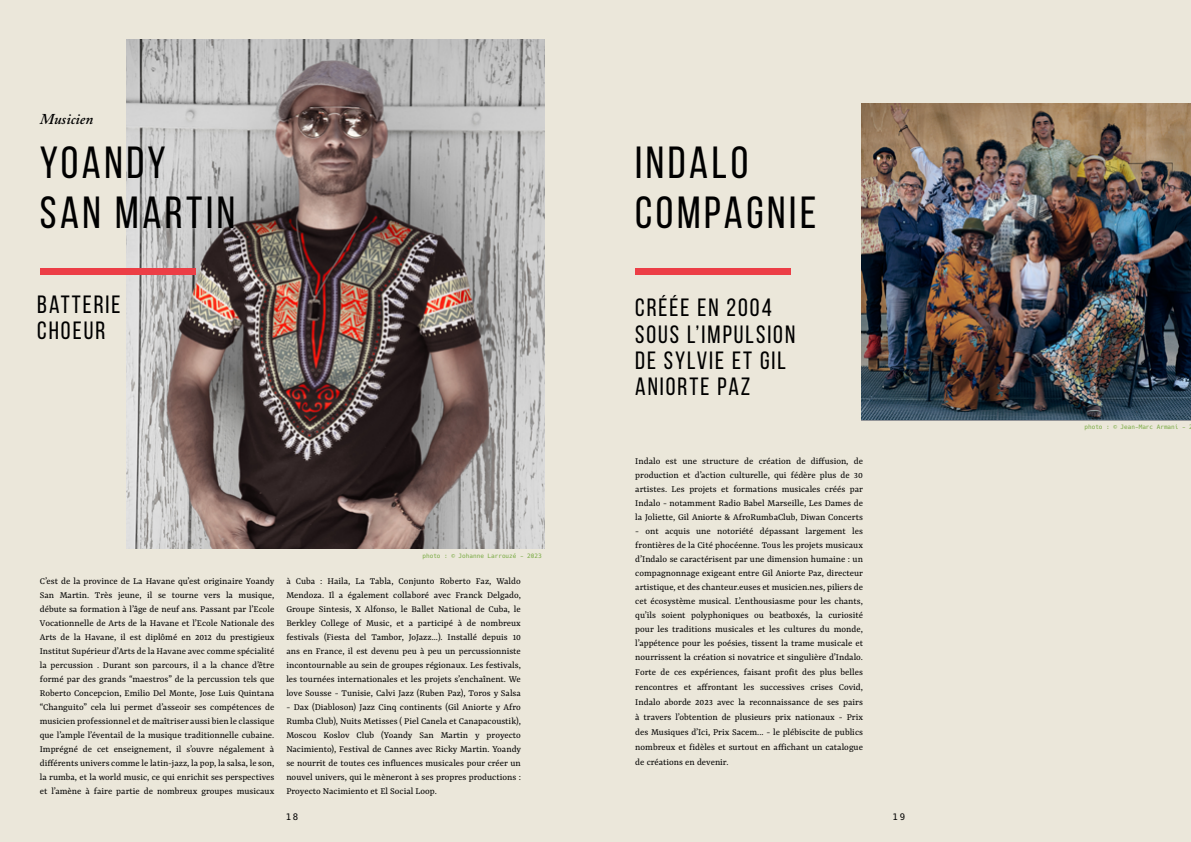
<style>
.page{position:relative;width:1191px;height:842px;background:#ebe7da}
.page>*{position:absolute;margin:0;border:0;box-sizing:border-box;transform-origin:0 0}
.t1{font:45px/50px "Bebas Neue";letter-spacing:.08em;color:#000}
.t2{font:25px/26px "Bebas Neue";letter-spacing:.08em;color:#000}
.t3{font:italic 600 15px "Adobe Caslon Pro";color:#000}
.t4{font:10px/14px "Yrsa";color:#000;text-align:justify}
.t5{font:9px "Hack";color:#000}
.t6{font:6px "Hack";color:#78aa42}
</style>
<div class="page">
<img style="left:127px;top:40px;width:417px;height:509px">
<div style="left:635px;top:268px;width:156px;height:7px;background:#ec3e46"></div>
<div style="left:40px;top:268px;width:156px;height:7px;background:#ec3e46"></div>
<img style="left:861px;top:103px;width:330px;height:316px">
<h3 class="t3" style="left:40px;top:110px;width:55px">Musicien</h3>
<h1 class="t1" style="left:40px;top:137px;width:197px">YOANDY<br>SAN MARTIN</h1>
<h2 class="t2" style="left:37px;top:291px;width:85px">BATTERIE<br>CHOEUR</h2>
<p class="t6" style="left:422px;top:552px;width:121px">photo : © Johanne Larrouzé - 2023</p>
<p class="t4" style="left:40px;top:575px;width:236px">C’est de la province de La Havane qu’est originaire Yoandy San Martin. Très jeune, il se tourne vers la musique, débute sa formation à l’âge de neuf ans. Passant par l’Ecole Vocationnelle de Arts de la Havane et l’Ecole Nationale des Arts de la Havane, il est diplômé en 2012 du prestigieux Institut Supérieur d’Arts de la Havane avec comme spécialité la percussion . Durant son parcours, il a la chance d’être formé par des grands “maestros” de la percussion tels que Roberto Concepcion, Emilio Del Monte, Jose Luis Quintana “Changuito” cela lui permet d’asseoir ses compétences de musicien professionnel et de maîtriser aussi bien le classique que l’ample l’éventail de la musique traditionnelle cubaine.<br>Imprégné de cet enseignement, il s’ouvre négalement à différents univers comme le latin-jazz, la pop, la salsa, le son, la rumba, et la world music, ce qui enrichit ses perspectives et l’amène à faire partie de nombreux groupes musicaux</p>
<p class="t4" style="left:286px;top:575px;width:236px">à Cuba : Haila, La Tabla, Conjunto Roberto Faz, Waldo Mendoza. Il a également collaboré avec Franck Delgado, Groupe Sintesis, X Alfonso, le Ballet National de Cuba, le Berkley College of Music, et a participé à de nombreux festivals (Fiesta del Tambor, JoJazz...). Installé depuis 10 ans en France, il est devenu peu à peu un percussionniste incontournable au sein de groupes régionaux. Les festivals, les tournées internationales et les projets s’enchaînent. We love Sousse - Tunisie, Calvi Jazz (Ruben Paz), Toros y Salsa</p>
<p class="t4" style="left:286px;top:701px;width:236px">- Dax (Diabloson) Jazz Cinq continents (Gil Aniorte y Afro Rumba Club), Nuits Metisses ( Piel Canela et Canapacoustik), Moscou Koslov Club (Yoandy San Martin y proyecto Nacimiento), Festival de Cannes avec Ricky Martin. Yoandy se nourrit de toutes ces influences musicales pour créer un nouvel univers, qui le mèneront à ses propres productions :<br>Proyecto Nacimiento et El Social Loop.</p>
<h1 class="t1" style="left:635px;top:137px;width:182px">INDALO<br>COMPAGNIE</h1>
<h2 class="t2" style="left:635px;top:295px;width:162px">CRÉÉE EN 2004<br>SOUS L’IMPULSION<br>DE SYLVIE ET GIL<br>ANIORTE PAZ</h2>
<p class="t4" style="left:635px;top:454px;width:229px">Indalo est une structure de création de diffusion, de production et d’action culturelle, qui fédère plus de 30 artistes. Les projets et formations musicales créés par Indalo - notamment Radio Babel Marseille, Les Dames de la Joliette, Gil Aniorte &amp; AfroRumbaClub, Diwan Concerts</p>
<p class="t4" style="left:635px;top:524px;width:229px">- ont acquis une notoriété dépassant largement les frontières de la Cité phocéenne. Tous les projets musicaux d’Indalo se caractérisent par une dimension humaine : un compagnonnage exigeant entre Gil Aniorte Paz, directeur artistique, et des chanteur.euses et musicien.nes, piliers de cet écosystème musical. L’enthousiasme pour les chants, qu’ils soient polyphoniques ou beatboxés, la curiosité pour les traditions musicales et les cultures du monde, l’appétence pour les poésies, tissent la trame musicale et nourrissent la création si novatrice et singulière d’Indalo.</p>
<p class="t4" style="left:635px;top:665px;width:229px;line-height:15px">Forte de ces expériences, faisant profit des plus belles rencontres et affrontant les successives crises Covid, Indalo aborde 2023 avec la reconnaissance de ses pairs à travers l’obtention de plusieurs prix nationaux - Prix des Musiques d’Ici, Prix Sacem... - le plébiscite de publics nombreux et fidèles et surtout en affichant un catalogue de créations en devenir.</p>
<p class="t5" style="left:286px;top:811px;width:14px">18</p>
<p class="t5" style="left:892px;top:811px;width:14px">19</p>
<p class="t6" style="left:1084px;top:423px;width:103px">photo : © Jean-Marc Armani -</p>
</div>
